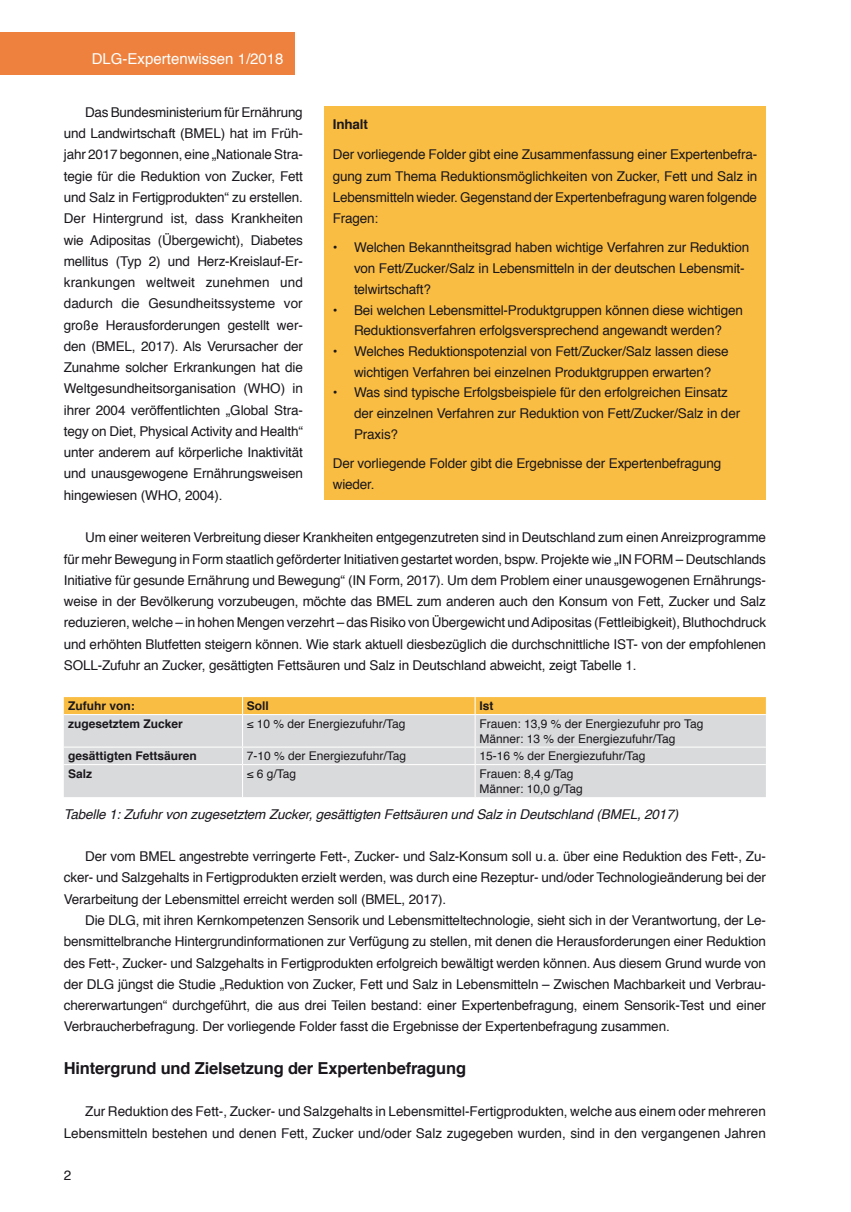
<style>
.page{position:relative;width:851px;height:1212px;background:#fff}
.page>*{position:absolute;margin:0;border:0;box-sizing:border-box;transform-origin:0 0}
.t1{font:700 16.5px "Helvetica";letter-spacing:-.01em;color:#1a171c}
.t2{font:15px "Helvetica";color:#fff}
.t3{font:13.5px/21.3px "Helvetica";letter-spacing:-.01em;color:#1a171c;text-align:justify}
.t4{font:italic 13.5px "Helvetica";letter-spacing:-.01em;color:#1a171c}
.t5{font:700 13.5px "Helvetica";letter-spacing:-.01em;color:#1a171c}
.t6{font:12px/15px "Helvetica";color:#1a171c}
.t7{font:700 12px "Helvetica";color:#1a171c}
</style>
<div class="page">
<div style="left:0;top:32px;width:294px;height:42px;background:#ee813d"></div>
<div style="left:64px;top:715px;width:701px;height:82px;background:#d9dadb"></div>
<div style="left:64px;top:697px;width:701px;height:17px;background:#fabd43"></div>
<hr style="left:242px;top:715px;width:1px;height:31px;background:#fff">
<hr style="left:474px;top:715px;width:1px;height:31px;background:#fff">
<hr style="left:64px;top:746px;width:178px;height:2px;background:#fff">
<hr style="left:242px;top:746px;width:233px;height:2px;background:#fff">
<svg style="left:242px;top:748px;width:1px;height:16px"></svg>
<hr style="left:475px;top:746px;width:290px;height:2px;background:#fff">
<svg style="left:474px;top:748px;width:1px;height:16px"></svg>
<hr style="left:64px;top:764px;width:178px;height:1px;background:#fff">
<hr style="left:242px;top:764px;width:233px;height:1px;background:#fff">
<hr style="left:242px;top:765px;width:1px;height:32px;background:#fff">
<hr style="left:475px;top:764px;width:290px;height:1px;background:#fff">
<hr style="left:474px;top:765px;width:1px;height:32px;background:#fff">
<div style="left:324px;top:106px;width:441px;height:394px;background:#fabd43"></div>
<p class="t2" style="left:92px;top:47px;width:193px">DLG-Expertenwissen 1/2018</p>
<p class="t3" style="left:64px;top:102px;width:241px;text-indent:21px">Das Bundesministerium für Ernährung und Landwirtschaft (BMEL) hat im Früh&shy;jahr 2017 begonnen, eine „Nationale Stra&shy;tegie für die Reduktion von Zucker, Fett und Salz in Fertigprodukten“ zu erstellen.<br>Der Hintergrund ist, dass Krankheiten wie Adipositas (Übergewicht), Diabetes mellitus (Typ 2) und Herz-Kreislauf-Er&shy;krankungen weltweit zunehmen und dadurch die Gesundheitssysteme vor große Herausforderungen gestellt wer&shy;den (BMEL, 2017). Als Verursacher der Zunahme solcher Erkrankungen hat die Weltgesundheitsorganisation (WHO) in ihrer 2004 veröffentlichten „Global Stra&shy;tegy on Diet, Physical Activity and Health“ unter anderem auf körperliche Inaktivität und unausgewogene Ernährungsweisen hingewiesen (WHO, 2004).</p>
<p class="t3" style="left:64px;top:527px;width:703px;text-indent:21px">Um einer weiteren Verbreitung dieser Krankheiten entgegenzutreten sind in Deutschland zum einen Anreizprogramme für mehr Bewegung in Form staatlich geförderter Initiativen gestartet worden, bspw. Projekte wie „IN FORM – Deutschlands Initiative für gesunde Ernährung und Bewegung“ (IN Form, 2017). Um dem Problem einer unausgewogenen Ernährungs&shy;weise in der Bevölkerung vorzubeugen, möchte das BMEL zum anderen auch den Konsum von Fett, Zucker und Salz reduzieren, welche – in hohen Mengen verzehrt – das Risiko von Übergewicht und Adipositas (Fettleibigkeit), Bluthochdruck und erhöhten Blutfetten steigern können. Wie stark aktuell diesbezüglich die durchschnittliche IST- von der empfohlenen SOLL-Zufuhr an Zucker, gesättigten Fettsäuren und Salz in Deutschland abweicht, zeigt Tabelle 1.</p>
<p class="t7" style="left:68px;top:696px;width:68px">Zufuhr von:</p>
<p class="t7" style="left:247px;top:696px;width:24px">Soll</p>
<p class="t7" style="left:479px;top:696px;width:16px">Ist</p>
<p class="t7" style="left:68px;top:714px;width:116px">zugesetztem Zucker</p>
<p class="t6" style="left:247px;top:716px;width:160px">≤ 10 % der Energiezufuhr/Tag</p>
<p class="t6" style="left:479px;top:716px;width:225px">Frauen: 13,9 % der Energiezufuhr pro Tag<br>Männer: 13 % der Energiezufuhr/Tag</p>
<p class="t7" style="left:68px;top:746px;width:130px">gesättigten Fettsäuren</p>
<p class="t6" style="left:247px;top:749px;width:161px">7-10 % der Energiezufuhr/Tag</p>
<p class="t6" style="left:479px;top:749px;width:168px">15-16 % der Energiezufuhr/Tag</p>
<p class="t7" style="left:68px;top:764px;width:26px">Salz</p>
<p class="t6" style="left:247px;top:766px;width:51px">≤ 6 g/Tag</p>
<p class="t6" style="left:479px;top:766px;width:105px">Frauen: 8,4 g/Tag<br>Männer: 10,0 g/Tag</p>
<p class="t4" style="left:64px;top:803px;width:615px">Tabelle 1: Zufuhr von zugesetztem Zucker, gesättigten Fettsäuren und Salz in Deutschland (BMEL, 2017)</p>
<p class="t3" style="left:64px;top:846px;width:703px;text-indent:21px">Der vom BMEL angestrebte verringerte Fett-, Zucker- und Salz-Konsum soll u.a. über eine Reduktion des Fett-, Zu&shy;cker- und Salzgehalts in Fertigprodukten erzielt werden, was durch eine Rezeptur- und/oder Technologieänderung bei der Verarbeitung der Lebensmittel erreicht werden soll (BMEL, 2017).</p>
<p class="t3" style="left:64px;top:910px;width:703px;text-indent:21px">Die DLG, mit ihren Kernkompetenzen Sensorik und Lebensmitteltechnologie, sieht sich in der Verantwortung, der Le&shy;bensmittelbranche Hintergrundinformationen zur Verfügung zu stellen, mit denen die Herausforderungen einer Reduktion des Fett-, Zucker- und Salzgehalts in Fertigprodukten erfolgreich bewältigt werden können. Aus diesem Grund wurde von der DLG jüngst die Studie „Reduktion von Zucker, Fett und Salz in Lebensmitteln – Zwischen Machbarkeit und Verbrau&shy;chererwartungen“ durchgeführt, die aus drei Teilen bestand: einer Expertenbefragung, einem Sensorik-Test und einer Verbraucherbefragung. Der vorliegende Folder fasst die Ergebnisse der Expertenbefragung zusammen.</p>
<p class="t1" style="left:64px;top:1055px;width:404px">Hintergrund und Zielsetzung der Expertenbefragung</p>
<p class="t3" style="left:64px;top:1101px;width:703px;text-align:right">Zur Reduktion des Fett-, Zucker- und Salzgehalts in Lebensmittel-Fertigprodukten, welche aus einem oder mehreren<br>Lebensmitteln bestehen und denen Fett, Zucker und/oder Salz zugegeben wurden, sind in den vergangenen Jahren</p>
<p class="t5" style="left:333px;top:114px;width:37px">Inhalt</p>
<p class="t3" style="left:333px;top:144px;width:426px">Der vorliegende Folder gibt eine Zusammenfassung einer Expertenbefra&shy;gung zum Thema Reduktionsmöglichkeiten von Zucker, Fett und Salz in Lebensmitteln wieder. Gegenstand der Expertenbefragung waren folgende Fragen:</p>
<p class="t3" style="left:354px;top:238px;width:397px;line-height:20.7px;text-align:left;text-indent:-21px">• Welchen Bekanntheitsgrad haben wichtige Verfahren zur Reduktion von Fett/Zucker/Salz in Lebensmitteln in der deutschen Lebensmit&shy;telwirtschaft?</p>
<p class="t3" style="left:333px;top:300px;width:411px;line-height:20.7px;text-align:center">• Bei welchen Lebensmittel-Produktgruppen können diese wichtigen<br>Reduktionsverfahren erfolgsversprechend angewandt werden?</p>
<p class="t3" style="left:333px;top:341px;width:397px;line-height:20.7px;text-align:center">• Welches Reduktionspotenzial von Fett/Zucker/Salz lassen diese wichtigen Verfahren bei einzelnen Produktgruppen erwarten?</p>
<p class="t3" style="left:354px;top:383px;width:387px;line-height:20.7px;text-align:left;text-indent:-21px">• Was sind typische Erfolgsbeispiele für den erfolgreichen Einsatz der einzelnen Verfahren zur Reduktion von Fett/Zucker/Salz in der<br>Praxis?</p>
<p class="t3" style="left:333px;top:453px;width:390px;line-height:20.7px">Der vorliegende Folder gibt die Ergebnisse der Expertenbefragung wieder.</p>
<p class="t3" style="left:64px;top:1165px;width:9px">2</p>
</div>
